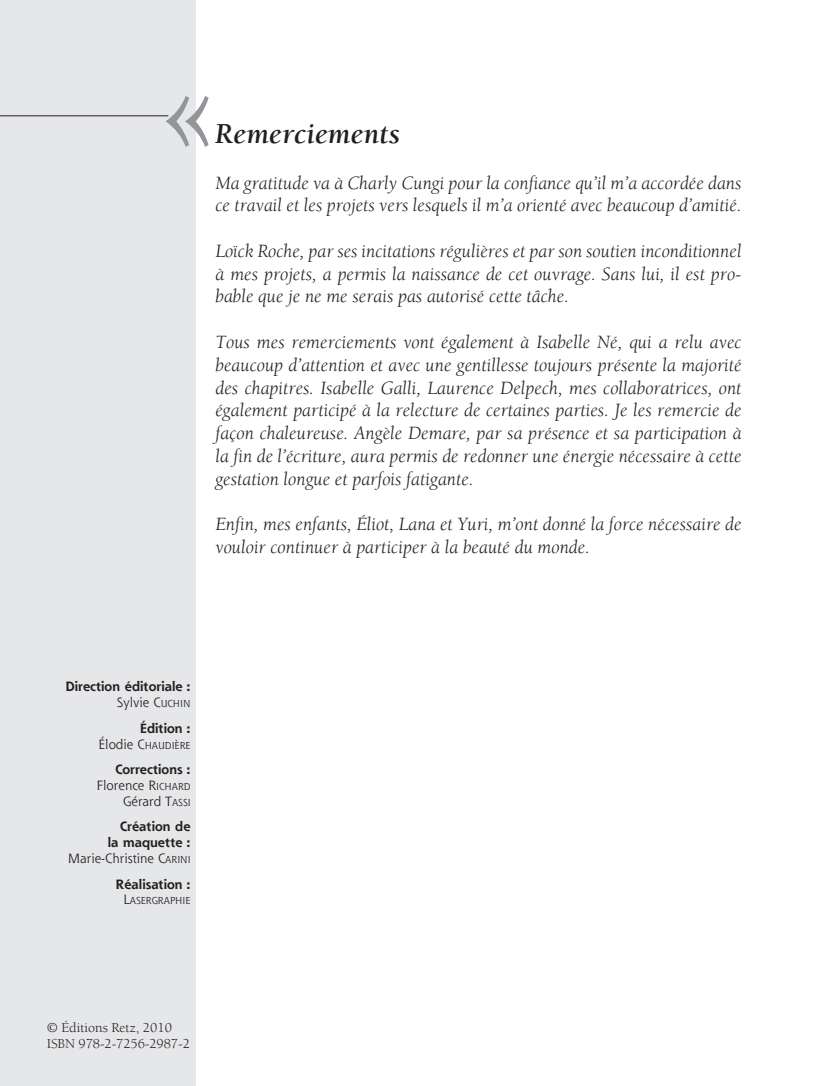
<style>
.page{position:relative;width:838px;height:1086px;background:#fff}
.page>*{position:absolute;margin:0;border:0;box-sizing:border-box;transform-origin:0 0}
.t1{font:131.25px "Berkeley";color:#939598}
.t2{font:italic 700 29.75px "Berkeley";color:#231f20}
.t3{font:italic 19.25px/22.8px "Berkeley";color:#231f20}
.t4{font:14px/15.8px "Berkeley";color:#231f20}
.t5{font:14px "Helvetica Neue";color:#231f20}
.t6{font:700 13.12px/15.8px "Shannon";color:#231f20;text-align:right}
.t7{font:13.12px/15.8px "Shannon";color:#231f20;text-align:right}
.t8{font:9.8px "Shannon";color:#231f20}
.s1{font-weight:400}
.s2{font-weight:400;font-size:9.8px}
.s3{font-size:13.12px}
.s4{font-weight:700}
.s5{font-size:9.8px}
</style>
<div class="page">
<div style="left:0;top:0;width:195px;height:1085px;background:#e6e7e9"></div>
<hr style="left:0;top:115px;width:168px;height:1px;background:#231f20">
<h1 class="t1" style="left:157px;top:57px;width:65px">«</h1>
<h2 class="t2" style="left:215px;top:122px;width:186px">Remerciements</h2>
<p class="t3" style="left:215px;top:173px;width:527px">Ma gratitude va à Charly Cungi pour la confiance qu’il m’a accordée dans ce travail et les projets vers lesquels il m’a orienté avec beaucoup d’amitié.</p>
<p class="t3" style="left:215px;top:241px;width:527px;text-align:justify">Loïck Roche, par ses incitations régulières et par son soutien inconditionnel à mes projets, a permis la naissance de cet ouvrage. Sans lui, il est pro&shy;bable que je ne me serais pas autorisé cette tâche.</p>
<p class="t3" style="left:215px;top:332px;width:527px;text-align:justify">Tous mes remerciements vont également à Isabelle Né, qui a relu avec beaucoup d’attention et avec une gentillesse toujours présente la majorité des chapitres. Isabelle Galli, Laurence Delpech, mes collaboratrices, ont également participé à la relecture de certaines parties. Je les remercie de façon chaleureuse. Angèle Demare, par sa présence et sa participation à la fin de l’écriture, aura permis de redonner une énergie nécessaire à cette gestation longue et parfois fatigante.</p>
<p class="t3" style="left:215px;top:514px;width:527px">Enfin, mes enfants, Éliot, Lana et Yuri, m’ont donné la force nécessaire de vouloir continuer à participer à la beauté du monde.</p>
<p class="t6" style="left:65px;top:680px;width:127px">Direction éditoriale :<br><span class="s1">Sylvie C</span><span class="s2">UCHIN</span></p>
<p class="t6" style="left:140px;top:721px;width:52px">Édition :</p>
<p class="t8" style="left:98px;top:741px;width:94px"><span class="s3">Élodie C</span>HAUDIÈRE</p>
<p class="t7" style="left:97px;top:762px;width:95px"><span class="s4">Corrections :<br></span>Florence R<span class="s5">ICHARD<br></span>Gérard T<span class="s5">ASSI</span></p>
<p class="t6" style="left:68px;top:820px;width:124px">Création de<br>la maquette :<br><span class="s1">Marie-Christine C</span><span class="s2">ARINI</span></p>
<p class="t6" style="left:116px;top:877px;width:77px">Réalisation :</p>
<p class="t8" style="left:123px;top:896px;width:69px"><span class="s3">L</span>ASERGRAPHIE</p>
<p class="t4" style="left:47px;top:1020px;width:145px">© Éditions Retz, 2010<br>ISBN 978-2-7256-2987-2</p>
<p class="t5" style="left:49px;top:1037px;width:9px">2</p>
</div>
